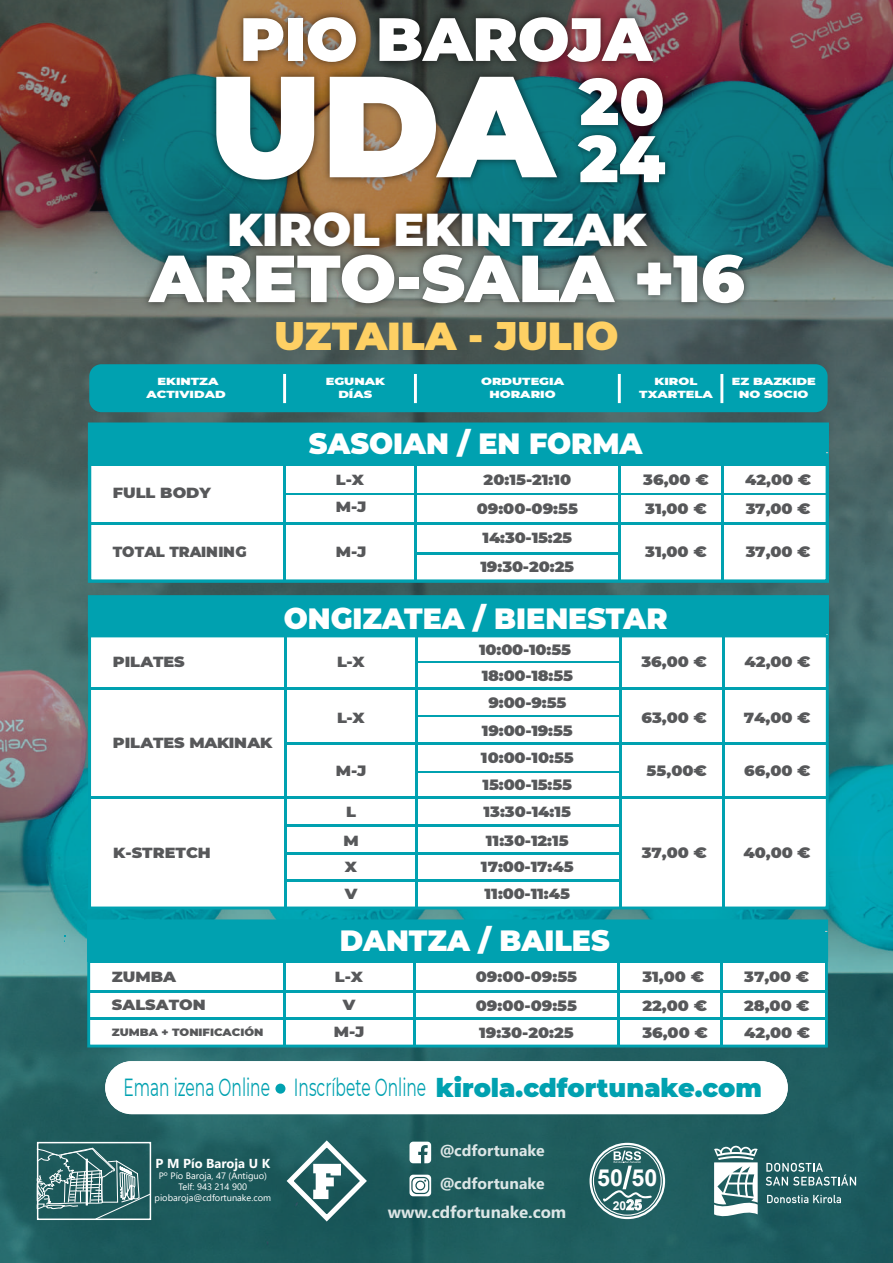
<style>
.page{position:relative;width:893px;height:1263px;background:#fff}
.page>*{position:absolute;margin:0;border:0;box-sizing:border-box;transform-origin:0 0}
.t1{font:900 143.55px "Montserrat";color:#fff}
.t2{font:900 66.45px "Montserrat";color:#fff}
.t3{font:900 65.7px "Montserrat";color:#fff}
.t4{font:900 61.05px "Montserrat";color:#fff}
.t5{font:900 45.9px "Montserrat";color:#fff}
.t6{font:900 38.85px "Montserrat";color:#fed064}
.t7{font:900 29.25px "Montserrat";color:#fff}
.t8{font:24.75px "Montserrat";color:#00a1b0;scale:.62 1}
.t9{font:700 23.55px "Arial";color:#fff}
.t10{font:700 16.8px "Segoe UI";color:#fff}
.t11{font:700 15.75px/33px "Segoe UI";color:#fff}
.t12{font:900 14.7px/27px "Montserrat";color:#57585a;scale:1.1 1}
.t13{font:900 14.7px "Montserrat";color:#57585a}
.t14{font:700 12.9px "Segoe UI";color:#fff}
.t15{font:700 12.3px "Arial";color:#fff}
.t16{font:900 10.5px "Montserrat";color:#57585a;scale:1.1 1}
.t17{font:900 10.2px/12.3px "Montserrat";color:#fff;text-align:center;scale:1.25 1}
.t18{font:9.3px/11.1px "Segoe UI";color:#fff;text-align:center}
.s1{font-weight:900;font-size:25.5px}
.s2{font-size:14.1px}
</style>
<div class="page">
<img style="left:0;top:0;width:893px;height:1263px">
<img style="left:228px;top:0;width:437px;height:44px">
<img style="left:216px;top:228px;width:443px;height:6px">
<img style="left:137px;top:234px;width:620px;height:98px">
<img style="left:197px;top:44px;width:480px;height:184px">
<div style="left:105px;top:1061px;width:683px;height:53px;background:#fff;border-radius:27px"></div>
<div style="left:37px;top:1142px;width:114px;height:78px;border:2px solid #fff"></div>
<svg style="left:36px;top:1147px;width:116px;height:76px;background:#4f7e7f"></svg>
<svg style="left:409px;top:1142px;width:22px;height:21px"></svg>
<svg style="left:409px;top:1175px;width:22px;height:21px"></svg>
<svg style="left:283px;top:1137px;width:87px;height:88px"></svg>
<div style="left:589px;top:1143px;width:76px;height:76px;border:2px solid #fff;border-radius:50%"></div>
<div style="left:593px;top:1146px;width:69px;height:70px;border:1px solid #fff;border-radius:50%"></div>
<svg style="left:602px;top:1150px;width:50px;height:60px;background:#477a7b"></svg>
<svg style="left:767px;top:1195px;width:74px;height:8px"></svg>
<svg style="left:766px;top:1163px;width:90px;height:22px;background:#538285"></svg>
<svg style="left:714px;top:1146px;width:44px;height:74px"></svg>
<div style="left:275px;top:1083px;width:10px;height:11px;background:#00a1b0;border-radius:50%"></div>
<div style="left:89px;top:364px;width:739px;height:48px;background:#00a1b0;border-radius:12px"></div>
<div style="left:88px;top:422px;width:741px;height:43px;background:#00a1b0;border:3px solid #00a1b0"></div>
<div style="left:88px;top:595px;width:741px;height:43px;background:#00a1b0;border:3px solid #00a1b0"></div>
<div style="left:90px;top:634px;width:738px;height:274px;background:#fff"></div>
<hr style="left:91px;top:633px;width:735px;height:2px;background:#00a1b0">
<hr style="left:418px;top:661px;width:201px;height:1px;background:#00a1b0">
<hr style="left:91px;top:687px;width:735px;height:2px;background:#00a1b0">
<hr style="left:287px;top:742px;width:539px;height:2px;background:#00a1b0">
<hr style="left:287px;top:824px;width:334px;height:2px;background:#00a1b0">
<hr style="left:287px;top:852px;width:334px;height:2px;background:#00a1b0">
<hr style="left:287px;top:880px;width:334px;height:2px;background:#00a1b0">
<hr style="left:91px;top:796px;width:735px;height:2px;background:#00a1b0">
<hr style="left:418px;top:716px;width:201px;height:1px;background:#00a1b0">
<hr style="left:418px;top:771px;width:201px;height:1px;background:#00a1b0">
<hr style="left:285px;top:636px;width:2px;height:272px;background:#00a1b0">
<hr style="left:415px;top:636px;width:3px;height:272px;background:#00a1b0">
<hr style="left:619px;top:636px;width:2px;height:272px;background:#00a1b0">
<hr style="left:722px;top:636px;width:2px;height:272px;background:#00a1b0">
<div style="left:88px;top:634px;width:741px;height:275px;border:3px solid #00a1b0"></div>
<div style="left:89px;top:463px;width:737px;height:118px;background:#fff"></div>
<hr style="left:90px;top:522px;width:736px;height:2px;background:#00a1b0">
<hr style="left:415px;top:552px;width:204px;height:2px;background:#00a1b0">
<hr style="left:284px;top:493px;width:544px;height:2px;background:#00a1b0">
<hr style="left:284px;top:463px;width:2px;height:117px;background:#00a1b0">
<hr style="left:415px;top:463px;width:2px;height:117px;background:#00a1b0">
<hr style="left:618px;top:463px;width:2px;height:117px;background:#00a1b0">
<hr style="left:721px;top:463px;width:2px;height:117px;background:#00a1b0">
<div style="left:88px;top:461px;width:741px;height:122px;border:3px solid #00a1b0"></div>
<div style="left:87px;top:919px;width:741px;height:43px;background:#00a1b0"></div>
<div style="left:88px;top:960px;width:737px;height:86px;background:#fff"></div>
<hr style="left:89px;top:990px;width:737px;height:2px;background:#00a1b0">
<hr style="left:89px;top:1017px;width:737px;height:3px;background:#00a1b0">
<hr style="left:283px;top:960px;width:2px;height:86px;background:#00a1b0">
<hr style="left:414px;top:960px;width:2px;height:86px;background:#00a1b0">
<hr style="left:617px;top:960px;width:3px;height:86px;background:#00a1b0">
<hr style="left:720px;top:960px;width:3px;height:86px;background:#00a1b0">
<div style="left:87px;top:959px;width:741px;height:88px;border:3px solid #00a1b0"></div>
<hr style="left:283px;top:374px;width:3px;height:29px;background:#fff">
<hr style="left:414px;top:374px;width:3px;height:29px;background:#fff">
<hr style="left:618px;top:374px;width:3px;height:29px;background:#fff">
<hr style="left:720px;top:374px;width:3px;height:29px;background:#fff">
<h3 class="t4" style="left:240px;top:-7px;width:414px">PIO BAROJA</h3>
<h1 class="t1" style="left:209px;top:18px;width:457px">UDA <sup>20</sup></h1>
<h3 class="t3" style="left:579px;top:109px;width:88px">24</h3>
<h3 class="t5" style="left:227px;top:195px;width:421px">KIROL EKINTZAK</h3>
<h2 class="t2" style="left:149px;top:229px;width:597px">ARETO-SALA +16</h2>
<h3 class="t6" style="left:274px;top:307px;width:346px">UZTAILA - JULIO</h3>
<p class="t17" style="left:147px;top:375px;width:65px">EKINTZA<br>ACTIVIDAD</p>
<p class="t17" style="left:326px;top:375px;width:49px">EGUNAK<br>DÍAS</p>
<p class="t17" style="left:481px;top:375px;width:68px">ORDUTEGIA<br>HORARIO</p>
<p class="t17" style="left:639px;top:375px;width:60px">KIROL<br>TXARTELA</p>
<p class="t17" style="left:732px;top:375px;width:69px">EZ BAZKIDE<br>NO SOCIO</p>
<h3 class="t7" style="left:309px;top:422px;width:335px">SASOIAN / EN FORMA</h3>
<p class="t12" style="left:113px;top:479px;width:91px">FULL BODY</p>
<p class="t12" style="left:336px;top:465px;width:27px">L-X</p>
<p class="t12" style="left:484px;top:465px;width:81px">20:15-21:10</p>
<p class="t12" style="left:643px;top:465px;width:61px">36,00 €</p>
<p class="t12" style="left:745px;top:465px;width:62px">42,00 €</p>
<p class="t12" style="left:336px;top:493px;width:29px">M-J</p>
<p class="t12" style="left:477px;top:495px;width:94px">09:00-09:55</p>
<p class="t12" style="left:483px;top:524px;width:83px">14:30-15:25</p>
<p class="t12" style="left:645px;top:495px;width:58px">31,00 €</p>
<p class="t12" style="left:746px;top:495px;width:60px">37,00 €</p>
<p class="t13" style="left:113px;top:541px;width:135px">TOTAL TRAINING</p>
<p class="t12" style="left:336px;top:538px;width:29px">M-J</p>
<p class="t12" style="left:481px;top:552px;width:87px">19:30-20:25</p>
<p class="t12" style="left:645px;top:538px;width:58px">31,00 €</p>
<p class="t12" style="left:746px;top:538px;width:60px">37,00 €</p>
<h3 class="t7" style="left:284px;top:596px;width:385px">ONGIZATEA / BIENESTAR</h3>
<p class="t12" style="left:479px;top:635px;width:87px;text-align:center">10:00-10:55<br>18:00-18:55<br>9:00-9:55<br>19:00-19:55<br>10:00-10:55<br>15:00-15:55</p>
<p class="t12" style="left:113px;top:647px;width:67px">PILATES</p>
<p class="t12" style="left:337px;top:647px;width:27px">L-X</p>
<p class="t12" style="left:641px;top:647px;width:61px">36,00 €</p>
<p class="t12" style="left:744px;top:647px;width:62px">42,00 €</p>
<p class="t12" style="left:641px;top:703px;width:61px">63,00 €</p>
<p class="t12" style="left:744px;top:703px;width:62px">74,00 €</p>
<p class="t12" style="left:337px;top:703px;width:27px">L-X</p>
<p class="t12" style="left:113px;top:728px;width:147px">PILATES MAKINAK</p>
<p class="t12" style="left:647px;top:756px;width:56px">55,00€</p>
<p class="t12" style="left:744px;top:756px;width:62px">66,00 €</p>
<p class="t12" style="left:336px;top:756px;width:29px">M-J</p>
<p class="t12" style="left:113px;top:838px;width:90px">K-STRETCH</p>
<p class="t12" style="left:112px;top:961px;width:87px;line-height:28.5px">ZUMBA<br>SALSATON</p>
<p class="t12" style="left:484px;top:797px;width:81px;line-height:28.3px">13:30-14:15<br>11:30-12:15</p>
<p class="t12" style="left:343px;top:797px;width:15px;line-height:28.3px">L<br>M</p>
<p class="t12" style="left:345px;top:853px;width:13px">X<br>V</p>
<p class="t12" style="left:481px;top:852px;width:86px">17:00-17:45</p>
<p class="t12" style="left:485px;top:879px;width:79px">11:00-11:45</p>
<h3 class="t7" style="left:340px;top:919px;width:271px">DANTZA / BAILES</h3>
<p class="t12" style="left:642px;top:838px;width:61px">37,00 €</p>
<p class="t12" style="left:743px;top:838px;width:63px">40,00 €</p>
<p class="t12" style="left:335px;top:962px;width:27px">L-X</p>
<p class="t12" style="left:476px;top:962px;width:94px">09:00-09:55</p>
<p class="t12" style="left:642px;top:962px;width:58px">31,00 €</p>
<p class="t12" style="left:744px;top:962px;width:61px">37,00 €</p>
<p class="t12" style="left:476px;top:992px;width:94px">09:00-09:55</p>
<p class="t12" style="left:642px;top:992px;width:60px">22,00 €</p>
<p class="t12" style="left:744px;top:992px;width:61px">28,00 €</p>
<p class="t12" style="left:343px;top:990px;width:13px">V</p>
<p class="t16" style="left:112px;top:1025px;width:139px">ZUMBA + TONIFICACIÓN</p>
<p class="t12" style="left:334px;top:1018px;width:29px">M-J</p>
<p class="t12" style="left:479px;top:1019px;width:88px">19:30-20:25</p>
<p class="t12" style="left:642px;top:1019px;width:61px">36,00 €</p>
<p class="t12" style="left:744px;top:1019px;width:62px">42,00 €</p>
<h3 class="t8" style="left:123px;top:1070px;width:1031px">Eman izena Online Inscríbete Online <span class="s1">kirola.cdfortunake.com</span></h3>
<p class="t14" style="left:156px;top:1151px;width:116px">P M Pío Baroja U K</p>
<p class="t18" style="left:155px;top:1169px;width:118px">Pº Pío Baroja, 47 (Antiguo)<br>Telf: 943 214 900 piobaroja@cdfortunake.com</p>
<p class="t11" style="left:439px;top:1132px;width:107px">@cdfortunake @cdfortunake</p>
<p class="t10" style="left:388px;top:1196px;width:180px">www.cdfortunake.com</p>
<h3 class="t9" style="left:597px;top:1161px;width:62px">50 50</h3>
<p class="t15" style="left:613px;top:1197px;width:31px">20<span class="s2">25</span></p>
</div>
